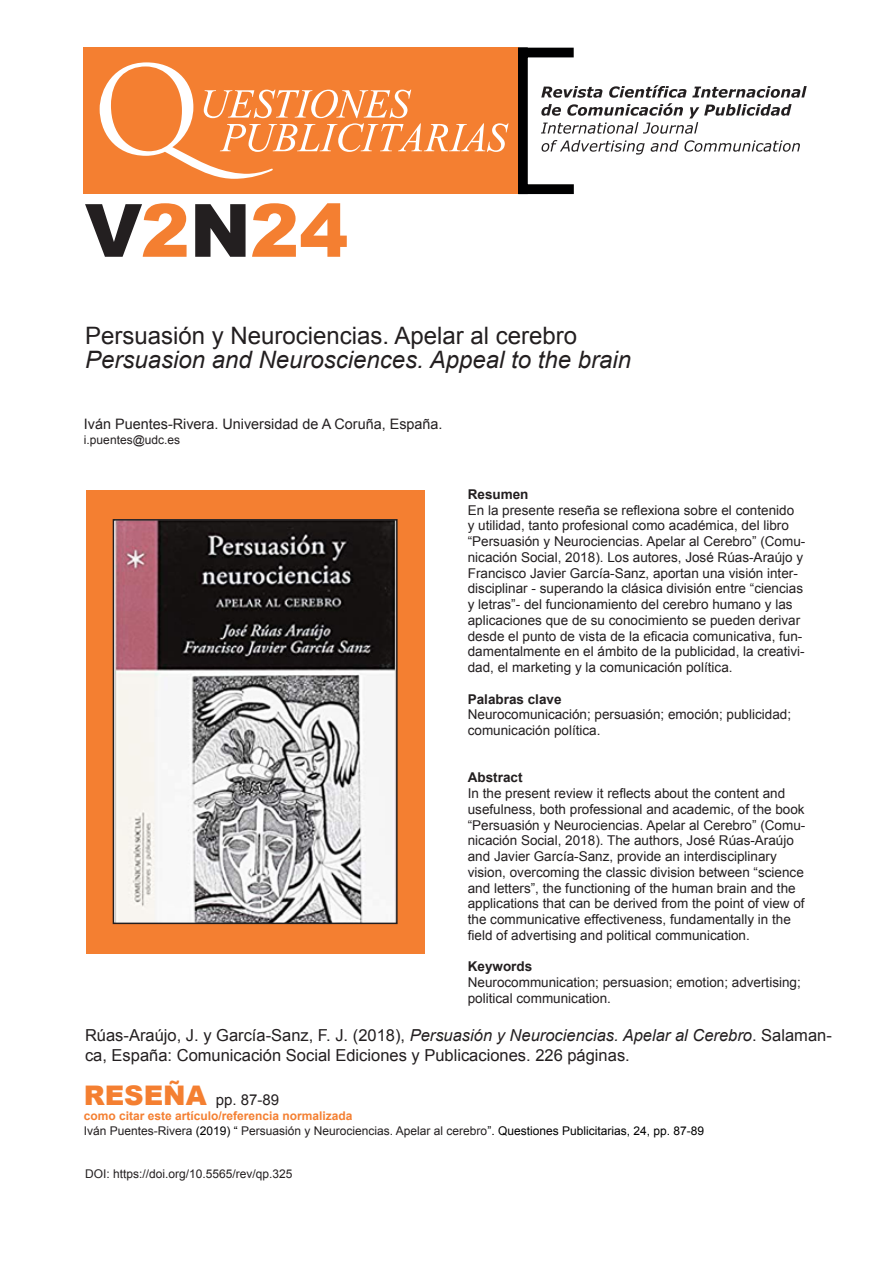
<style>
.page{position:relative;width:893px;height:1263px;background:#fff}
.page>*{position:absolute;margin:0;border:0;box-sizing:border-box;transform-origin:0 0}
.t1{font:900 73.5px "Arial";letter-spacing:-.005em;color:#f47f31}
.t2{font:italic 24px "Arial";color:#231f20}
.t3{font:24px "Arial";color:#231f20}
.t4{font:16.5px/19.5px "Arial";color:#231f20}
.t5{font:15px "Arial";color:#231f20}
.t6{font:14.4px "Arial";color:#231f20}
.t7{font:13.5px/15.8px "Arial";color:#231f20}
.t8{font:700 13.5px "Arial";color:#231f20}
.t9{font:12px "Arial";color:#231f20}
.t10{font:700 12px "Arial";color:#f47f31}
.s1{color:#231f20}
.s2{font-style:italic}
.s3{font-weight:900;font-size:27px;color:#f47f31}
.s4{color:#000}
</style>
<div class="page">
<div style="left:83px;top:48px;width:436px;height:146px;background:#f47f31"></div>
<svg style="left:100px;top:62px;width:409px;height:117px"></svg>
<svg style="left:541px;top:85px;width:266px;height:49px"></svg>
<svg style="left:541px;top:140px;width:104px;height:15px"></svg>
<svg style="left:651px;top:140px;width:149px;height:12px"></svg>
<div style="left:518px;top:48px;width:10px;height:146px;background:#000001"></div>
<div style="left:519px;top:48px;width:55px;height:9px;background:#000001"></div>
<div style="left:519px;top:184px;width:55px;height:10px;background:#000001"></div>
<div style="left:86px;top:490px;width:338px;height:463px;background:#f47f31"></div>
<img style="left:116px;top:522px;width:279px;height:399px">
<div style="left:113px;top:519px;width:285px;height:405px;border:2px solid #231f20"></div>
<p class="t1" style="left:85px;top:177px;width:265px"><span class="s1">V</span>2<span class="s1">N</span>24</p>
<p class="t3" style="left:85px;top:320px;width:494px">Persuasión y Neurociencias. Apelar al cerebro</p>
<p class="t2" style="left:85px;top:344px;width:548px">Persuasion and Neurosciences. Appeal to the brain</p>
<p class="t6" style="left:84px;top:414px;width:360px">Iván Puentes-Rivera. Universidad de A Coruña, España.</p>
<p class="t9" style="left:84px;top:432px;width:98px">i.puentes@udc.es</p>
<p class="t8" style="left:468px;top:485px;width:62px">Resumen</p>
<p class="t7" style="left:468px;top:502px;width:339px">En la presente reseña se reflexiona sobre el contenido<br>y utilidad, tanto profesional como académica, del libro “Persuasión y Neurociencias. Apelar al Cerebro” (Comu&shy;nicación Social, 2018). Los autores, José Rúas-Araújo y Francisco Javier García-Sanz, aportan una visión inter&shy;disciplinar - superando la clásica división entre “ciencias y letras”- del funcionamiento del cerebro humano y las aplicaciones que de su conocimiento se pueden derivar desde el punto de vista de la eficacia comunicativa, fun&shy;damentalmente en el ámbito de la publicidad, la creativi&shy;dad, el marketing y la comunicación política.</p>
<p class="t8" style="left:468px;top:690px;width:95px">Palabras clave</p>
<p class="t7" style="left:468px;top:707px;width:325px">Neurocomunicación; persuasión; emoción; publicidad; comunicación política.</p>
<p class="t8" style="left:468px;top:769px;width:56px">Abstract</p>
<p class="t7" style="left:468px;top:786px;width:339px">In the present review it reflects about the content and usefulness, both professional and academic, of the book “Persuasión y Neurociencias. Apelar al Cerebro” (Comu&shy;nicación Social, 2018). The authors, José Rúas-Araújo and Javier García-Sanz, provide an interdisciplinary vision, overcoming the classic division between “science and letters”, the functioning of the human brain and the applications that can be derived from the point of view of the communicative effectiveness, fundamentally in the field of advertising and political communication.</p>
<p class="t8" style="left:468px;top:958px;width:66px">Keywords</p>
<p class="t7" style="left:468px;top:975px;width:335px">Neurocommunication; persuasion; emotion; advertising; political communication.</p>
<p class="t4" style="left:85px;top:1026px;width:748px">Rúas-Araújo, J. y García-Sanz, F. J. (2018), <span class="s2">Persuasión y Neurociencias. Apelar al Cerebro</span>. Salaman&shy;ca, España: Comunicación Social Ediciones y Publicaciones. 226 páginas.</p>
<p class="t5" style="left:84px;top:1089px;width:197px"><span class="s3">RESEÑA</span> pp. 87-89</p>
<p class="t10" style="left:84px;top:1107px;width:270px">como citar este artículo/referencia normalizada</p>
<p class="t9" style="left:84px;top:1122px;width:622px">Iván Puentes-Rivera <span class="s4">(2019) “</span> Persuasión y Neurociencias. Apelar al cerebro<span class="s4">”. Questiones Publicitarias, 24, pp. 87-89</span></p>
<p class="t9" style="left:85px;top:1166px;width:209px">DOI: https://doi.org/10.5565/rev/qp.325</p>
</div>
